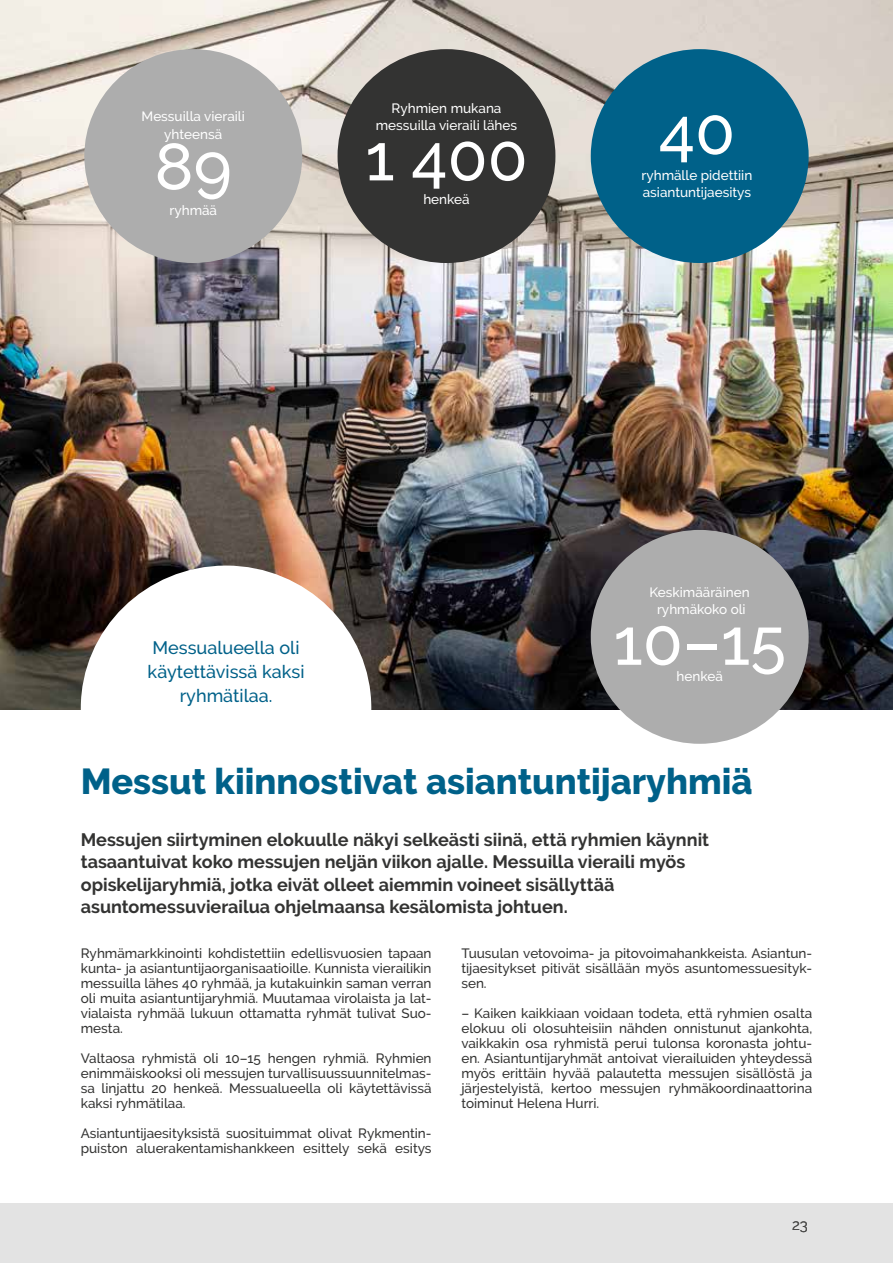
<style>
.page{position:relative;width:893px;height:1263px;background:#fff}
.page>*{position:absolute;margin:0;border:0;box-sizing:border-box;transform-origin:0 0}
.t1{font:500 65.25px "Raleway";color:#fff}
.t2{font:800 36px "Raleway";color:#006189}
.t3{font:700 18px/22.5px "Raleway";color:#333332}
.t4{font:500 18px/24px "Raleway";color:#006189;text-align:center}
.t5{font:15px "Raleway";color:#4a4a49}
.t6{font:500 13.5px/15px "Raleway";color:#333332;text-align:justify}
.t7{font:500 13.5px/16.8px "Raleway";color:#fff;text-align:center}
</style>
<div class="page">
<img style="left:0;top:0;width:893px;height:710px">
<div style="left:0;top:1203px;width:893px;height:60px;background:#e3e3e3"></div>
<div style="left:81px;top:566px;width:290px;height:285px;background:#fff;border-radius:50%"></div>
<div style="left:591px;top:530px;width:218px;height:214px;background:#adadad;border-radius:50%"></div>
<div style="left:84px;top:49px;width:218px;height:214px;background:#adadad;border-radius:50%"></div>
<div style="left:591px;top:49px;width:218px;height:214px;background:#006189;border-radius:50%"></div>
<div style="left:338px;top:49px;width:217px;height:214px;background:#333332;border-radius:50%"></div>
<p class="t7" style="left:142px;top:107px;width:105px;line-height:18px">Messuilla vieraili yhteensä</p>
<h1 class="t1" style="left:155px;top:129px;width:79px">89</h1>
<p class="t7" style="left:169px;top:202px;width:49px">ryhmää</p>
<p class="t7" style="left:376px;top:100px;width:143px">Ryhmien mukana messuilla vieraili lähes</p>
<h1 class="t1" style="left:365px;top:120px;width:164px">1 400</h1>
<p class="t7" style="left:423px;top:191px;width:48px">henkeä</p>
<h1 class="t1" style="left:659px;top:93px;width:78px">40</h1>
<p class="t7" style="left:641px;top:167px;width:112px;text-align:left">ryhmälle pidettiin asiantuntijaesitys</p>
<h3 class="t4" style="left:148px;top:635px;width:158px">Messualueella oli käytettävissä kaksi ryhmätilaa.</h3>
<p class="t7" style="left:650px;top:584px;width:102px">Keskimääräinen ryhmäkoko oli</p>
<h1 class="t1" style="left:613px;top:604px;width:174px">10–15</h1>
<p class="t7" style="left:677px;top:667px;width:48px">henkeä</p>
<h2 class="t2" style="left:81px;top:761px;width:673px">Messut kiinnostivat asiantuntijaryhmiä</h2>
<p class="t3" style="left:81px;top:828px;width:630px">Messujen siirtyminen elokuulle näkyi selkeästi siinä, että ryhmien käynnit tasaantuivat koko messujen neljän viikon ajalle. Messuilla vieraili myös opiskelijaryhmiä, jotka eivät olleet aiemmin voineet sisällyttää asuntomessuvierailua ohjelmaansa kesälomista johtuen.</p>
<p class="t6" style="left:81px;top:946px;width:352px">Ryhmämarkkinointi kohdistettiin edellisvuosien tapaan kunta- ja asiantuntijaorganisaatioille. Kunnista vierailikin messuilla lähes 40 ryhmää, ja kutakuinkin saman verran oli muita asiantuntijaryhmiä. Muutamaa virolaista ja lat&shy;vialaista ryhmää lukuun ottamatta ryhmät tulivat Suo&shy;mesta.</p>
<p class="t6" style="left:81px;top:1051px;width:352px">Valtaosa ryhmistä oli 10–15 hengen ryhmiä. Ryhmien enimmäiskooksi oli messujen turvallisuussuunnitelmas&shy;sa linjattu 20 henkeä. Messualueella oli käytettävissä kaksi ryhmätilaa.</p>
<p class="t6" style="left:81px;top:1126px;width:352px">Asiantuntijaesityksistä suosituimmat olivat Rykmentin&shy;puiston aluerakentamishankkeen esittely sekä esitys</p>
<p class="t6" style="left:461px;top:946px;width:352px">Tuusulan vetovoima- ja pitovoimahankkeista. Asiantun&shy;tijaesitykset pitivät sisällään myös asuntomessuesityk&shy;sen.</p>
<p class="t6" style="left:461px;top:1006px;width:352px">– Kaiken kaikkiaan voidaan todeta, että ryhmien osalta elokuu oli olosuhteisiin nähden onnistunut ajankohta, vaikkakin osa ryhmistä perui tulonsa koronasta johtu&shy;en. Asiantuntijaryhmät antoivat vierailuiden yhteydessä myös erittäin hyvää palautetta messujen sisällöstä ja järjestelyistä, kertoo messujen ryhmäkoordinaattorina toiminut Helena Hurri.</p>
<p class="t5" style="left:792px;top:1216px;width:17px">23</p>
</div>
